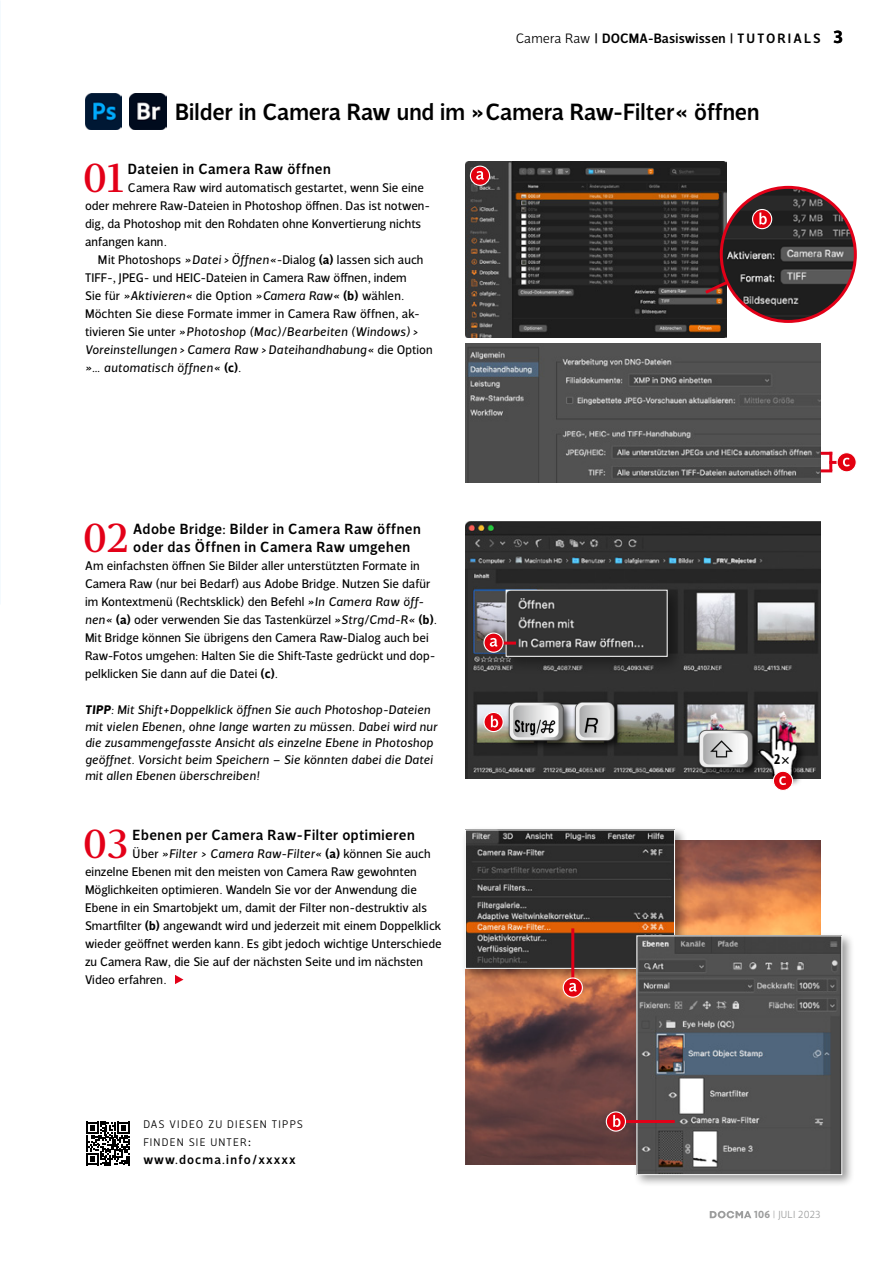
<style>
.page{position:relative;width:893px;height:1263px;background:#fff}
.page>*{position:absolute;margin:0;border:0;box-sizing:border-box;transform-origin:0 0}
.Steps_mit_Ziffer{font:500 41.4px "Velino Text";color:#e30018}
.Headline_technisch_k{font:500 24px "Velino Sans";color:#000}
.t1{font:700 18px "Velino Sans";color:#000}
.Steps_mit_Ziffer-2{font:500 15px/18px "Velino Sans";letter-spacing:.035em;color:#000}
.Copy_sans{font:700 condensed 15px "Myriad Pro";color:#000}
.t2{font:500 13.8px "Velino Sans";letter-spacing:.015em;color:#000}
.Infoblock_-Zeile{font:500 13.05px "Velino Sans";letter-spacing:.09em;color:#000}
.Steps_mit_Ziffer-3{font:12.75px/18px "Velino Sans";color:#000}
.Steps_Einzug{font:12.75px/18px "Velino Sans";color:#000}
.Steps_Hinweis{font:italic 12.75px/16.5px "Velino Sans";letter-spacing:.01em;color:#000}
.Infoblock_-Zeile-2{font:300 11.25px/18px "Velino Sans";letter-spacing:.1em;color:#000}
.Ausgabe{font:300 10.5px "Velino Sans";letter-spacing:.02em;color:#9c9d9d}
.s1{font-weight:300}
.s2{font-style:italic}
.s3{font-weight:700}
.s4{font-weight:500;font-size:13.05px}
.s5{font-size:13.5px}
</style>
<div class="page">
<img style="left:85px;top:94px;width:37px;height:35px">
<img style="left:465px;top:840px;width:355px;height:324px">
<div style="left:461px;top:826px;width:226px;height:155px;background:#000;opacity:.4"></div>
<img style="left:467px;top:832px;width:206px;height:134px">
<div style="left:465px;top:830px;width:210px;height:138px;border:1px solid #fff"></div>
<div style="left:633px;top:932px;width:221px;height:255px;background:#000;opacity:.4"></div>
<img style="left:639px;top:938px;width:201px;height:235px">
<div style="left:637px;top:936px;width:205px;height:239px;border:1px solid #fff"></div>
<hr style="left:613px;top:1120px;width:62px;height:3px;background:#e30018">
<hr style="left:571px;top:928px;width:3px;height:67px;background:#e30018">
<svg style="left:606px;top:1112px;width:19px;height:19px"></svg>
<div style="left:606px;top:1111px;width:20px;height:21px;border:1px solid #fff;border-radius:50%"></div>
<svg style="left:613px;top:1115px;width:7px;height:12px"></svg>
<svg style="left:563px;top:978px;width:19px;height:19px"></svg>
<div style="left:563px;top:977px;width:20px;height:21px;border:1px solid #fff;border-radius:50%"></div>
<svg style="left:569px;top:983px;width:8px;height:8px"></svg>
<img style="left:466px;top:522px;width:355px;height:257px">
<div style="left:501px;top:585px;width:184px;height:89px;background:#000;opacity:.4"></div>
<img style="left:508px;top:592px;width:157px;height:62px">
<hr style="left:496px;top:642px;width:20px;height:3px;background:#e30018">
<img style="left:506px;top:699px;width:65px;height:52px">
<img style="left:571px;top:699px;width:53px;height:52px">
<svg style="left:484px;top:712px;width:19px;height:19px"></svg>
<div style="left:483px;top:712px;width:21px;height:20px;border:1px solid #fff;border-radius:50%"></div>
<svg style="left:491px;top:715px;width:7px;height:12px"></svg>
<svg style="left:484px;top:633px;width:19px;height:19px"></svg>
<div style="left:483px;top:632px;width:21px;height:21px;border:1px solid #fff;border-radius:50%"></div>
<svg style="left:490px;top:638px;width:7px;height:9px"></svg>
<img style="left:756px;top:723px;width:51px;height:64px">
<img style="left:696px;top:727px;width:67px;height:52px">
<div style="left:773px;top:771px;width:19px;height:19px;background:#e3000f;border-radius:50%"></div>
<div style="left:773px;top:771px;width:20px;height:20px;border:1px solid #fff;border-radius:50%"></div>
<svg style="left:779px;top:776px;width:7px;height:9px"></svg>
<svg style="left:175px;top:975px;width:8px;height:9px"></svg>
<img style="left:130px;top:93px;width:37px;height:36px">
<img style="left:466px;top:162px;width:260px;height:176px">
<img style="left:721px;top:187px;width:134px;height:134px;border-radius:67px">
<div style="left:720px;top:186px;width:137px;height:137px;border:3px solid #e30018;border-radius:50%"></div>
<svg style="left:702px;top:278px;width:29px;height:18px"></svg>
<img style="left:466px;top:344px;width:355px;height:139px">
<svg style="left:753px;top:210px;width:19px;height:19px"></svg>
<div style="left:752px;top:209px;width:20px;height:20px;border:1px solid #fff;border-radius:50%"></div>
<svg style="left:759px;top:212px;width:8px;height:13px"></svg>
<svg style="left:470px;top:166px;width:20px;height:19px"></svg>
<div style="left:470px;top:166px;width:20px;height:20px;border:1px solid #fff;border-radius:50%"></div>
<svg style="left:476px;top:171px;width:8px;height:9px"></svg>
<svg style="left:86px;top:1122px;width:44px;height:43px"></svg>
<svg style="left:837px;top:453px;width:19px;height:19px"></svg>
<div style="left:836px;top:452px;width:21px;height:20px;border:1px solid #fff;border-radius:50%"></div>
<svg style="left:821px;top:452px;width:29px;height:20px"></svg>
<svg style="left:710px;top:1211px;width:41px;height:7px"></svg>
<p class="t2" style="left:516px;top:30px;width:306px"><span class="s1">Camera Raw</span> | DOCMA-Basiswissen | TUTORIALS</p>
<p class="t1" style="left:833px;top:26px;width:11px">3</p>
<p class="Headline_technisch_k" style="left:175px;top:98px;width:586px">Bilder in Camera Raw und im »Camera Raw-Filter« öffnen</p>
<p class="Steps_mit_Ziffer" style="left:83px;top:155px;width:42px">01</p>
<p class="Steps_mit_Ziffer-2" style="left:128px;top:160px;width:205px">Dateien in Camera Raw öffnen</p>
<p class="Steps_mit_Ziffer-3" style="left:85px;top:179px;width:347px;text-indent:43px">Camera Raw wird automatisch gestartet, wenn Sie eine oder mehrere Raw-Dateien in Photoshop öffnen. Das ist notwen&shy;dig, da Photoshop mit den Rohdaten ohne Konvertierung nichts anfangen kann.</p>
<p class="Steps_Einzug" style="left:85px;top:251px;width:349px;text-indent:13px">Mit Photoshops <span class="s2">»Datei &gt; Öffnen«</span>-Dialog <span class="s3">(a)</span> lassen sich auch TIFF-, JPEG- und HEIC-Dateien in Camera Raw öffnen, indem<br>Sie für <span class="s2">»Aktivieren«</span> die Option <span class="s2">»Camera Raw«</span> <span class="s3">(b)</span> wählen.<br>Möchten Sie diese Formate immer in Camera Raw öffnen, ak&shy;tivieren Sie unter <span class="s2">»Photoshop (Mac)/Bearbeiten (Windows) &gt; Voreinstellungen &gt; Camera Raw &gt; Dateihandhabung«</span> die Option <span class="s2">»… automatisch öffnen«</span> <span class="s3">(c)</span>.</p>
<p class="Steps_mit_Ziffer" style="left:83px;top:515px;width:48px">02</p>
<p class="Steps_mit_Ziffer-2" style="left:133px;top:520px;width:289px">Adobe Bridge: Bilder in Camera Raw öffnen oder das Öffnen in Camera Raw umgehen</p>
<p class="Steps_mit_Ziffer-3" style="left:85px;top:557px;width:353px">Am einfachsten öffnen Sie Bilder aller unterstützten Formate in Camera Raw (nur bei Bedarf) aus Adobe Bridge. Nutzen Sie dafür im Kontextmenü (Rechtsklick) den Befehl <span class="s2">»In Camera Raw öff&shy;nen«</span> <span class="s3">(a)</span> oder verwenden Sie das Tastenkürzel <span class="s2">»Strg/Cmd-R«</span> <span class="s3">(b)</span>.<br>Mit Bridge können Sie übrigens den Camera Raw-Dialog auch bei Raw-Fotos umgehen: Halten Sie die Shift-Taste gedrückt und dop&shy;pelklicken Sie dann auf die Datei <span class="s3">(c)</span>.</p>
<p class="Steps_Hinweis" style="left:85px;top:702px;width:354px"><span class="s3">TIPP</span>: Mit Shift+Doppelklick öffnen Sie auch Photoshop-Dateien mit vielen Ebenen, ohne lange warten zu müssen. Dabei wird nur die zusammengefasste Ansicht als einzelne Ebene in Photoshop geöffnet. Vorsicht beim Speichern – Sie könnten dabei die Datei mit allen Ebenen überschreiben!</p>
<p class="Steps_mit_Ziffer" style="left:83px;top:821px;width:47px">03</p>
<p class="Steps_mit_Ziffer-2" style="left:133px;top:826px;width:284px">Ebenen per Camera Raw-Filter optimieren</p>
<p class="Steps_mit_Ziffer-3" style="left:85px;top:845px;width:358px;text-indent:48px">Über <span class="s2">»Filter &gt; Camera Raw-Filter«</span> <span class="s3">(a)</span> können Sie auch einzelne Ebenen mit den meisten von Camera Raw gewohnten Möglichkeiten optimieren. Wandeln Sie vor der Anwendung die Ebene in ein Smartobjekt um, damit der Filter non-destruktiv als Smartfilter <span class="s3">(b)</span> angewandt wird und jederzeit mit einem Doppelklick wieder geöffnet werden kann. Es gibt jedoch wichtige Unterschiede zu Camera Raw, die Sie auf der nächsten Seite und im nächsten Video erfahren.</p>
<p class="Infoblock_-Zeile-2" style="left:144px;top:1116px;width:161px">DAS VIDEO ZU DIESEN TIPPS<br>FINDEN SIE UNTER<span class="s4">:</span></p>
<p class="Infoblock_-Zeile" style="left:144px;top:1152px;width:154px">www.docma.info/xxxxx</p>
<p class="Copy_sans" style="left:774px;top:749px;width:17px">2<span class="s5">×</span></p>
<p class="Ausgabe" style="left:754px;top:1209px;width:68px"><span class="s3">106</span> | JULI 2023</p>
</div>
